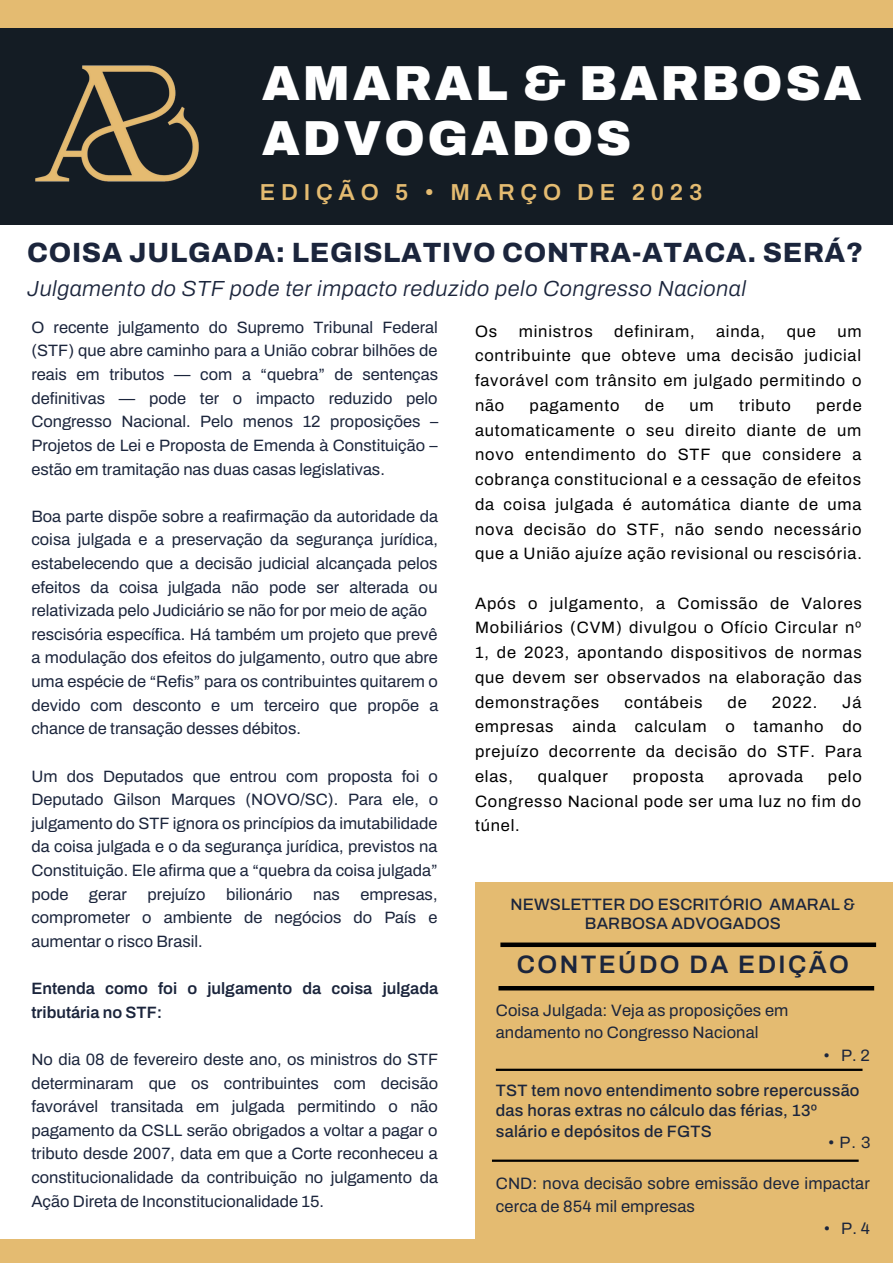
<style>
.page{position:relative;width:893px;height:1264px;background:#fff}
.page>*{position:absolute;margin:0;border:0;box-sizing:border-box;transform-origin:0 0}
.t1{font:900 49.2px/55.1px "Archivo";letter-spacing:.05em;color:#fff}
.t2{font:800 27.9px "Archivo";letter-spacing:.025em;color:#1b253c}
.t3{font:600 25.35px "Archivo";letter-spacing:.095em;color:#1b253c}
.t4{font:600 23.1px "Archivo";letter-spacing:.25em;color:#e4bb71}
.t5{font:italic 300 21.9px "Archivo";letter-spacing:.025em;color:#1b253c}
.t6{font:16.5px/23.5px "Archivo";color:#1b253c}
.t7{font:16.5px/24.8px "Archivo";letter-spacing:.05em;color:#000;text-align:justify}
.t8{font:500 16.5px/20.2px "Archivo";letter-spacing:.015em;color:#1b253c;text-align:center}
.t9{font:600 16.5px/23.5px "Archivo";color:#1b253c}
</style>
<div class="page">
<div style="left:0;top:0;width:892px;height:225px;background:#141c24"></div>
<div style="left:0;top:0;width:892px;height:27px;background:#e4bb71"></div>
<div style="left:0;top:1239px;width:892px;height:23px;background:#e4bb71"></div>
<img style="left:35px;top:65px;width:164px;height:117px">
<div style="left:475px;top:881px;width:417px;height:381px;background:#e4bb71"></div>
<div style="left:500px;top:942px;width:376px;height:5px;background:#000"></div>
<hr style="left:498px;top:986px;width:376px;height:4px;background:#000">
<hr style="left:496px;top:1068px;width:366px;height:2px;background:#000">
<hr style="left:492px;top:1159px;width:366px;height:2px;background:#000">
<h1 class="t1" style="left:262px;top:56px;width:601px">AMARAL &amp; BARBOSA<br>ADVOGADOS</h1>
<h3 class="t4" style="left:260px;top:179px;width:444px">EDIÇÃO 5 • MARÇO DE 2023</h3>
<h2 class="t2" style="left:27px;top:237px;width:837px">COISA JULGADA: LEGISLATIVO CONTRA-ATACA. SERÁ?</h2>
<h3 class="t5" style="left:27px;top:276px;width:720px">Julgamento do STF pode ter impacto reduzido pelo Congresso Nacional</h3>
<p class="t6" style="left:31px;top:315px;width:408px;text-align:justify">O recente julgamento do Supremo Tribunal Federal (STF) que abre caminho para a União cobrar bilhões de reais em tributos — com a “quebra” de sentenças definitivas — pode ter o impacto reduzido pelo Congresso Nacional. Pelo menos 12 proposições – Projetos de Lei e Proposta de Emenda à Constituição – estão em tramitação nas duas casas legislativas.</p>
<p class="t6" style="left:31px;top:504px;width:408px">Boa parte dispõe sobre a reafirmação da autoridade da coisa julgada e a preservação da segurança jurídica, estabelecendo que a decisão judicial alcançada pelos efeitos da coisa julgada não pode ser alterada ou relativizada pelo Judiciário se não for por meio de ação rescisória específica. Há também um projeto que prevê a modulação dos efeitos do julgamento, outro que abre uma espécie de “Refis” para os contribuintes quitarem o devido com desconto e um terceiro que propõe a chance de transação desses débitos.</p>
<p class="t6" style="left:31px;top:764px;width:408px;text-align:justify">Um dos Deputados que entrou com proposta foi o Deputado Gilson Marques (NOVO/SC). Para ele, o julgamento do STF ignora os princípios da imutabilidade da coisa julgada e o da segurança jurídica, previstos na Constituição. Ele afirma que a “quebra da coisa julgada” pode gerar prejuízo bilionário nas empresas, comprometer o ambiente de negócios do País e aumentar o risco Brasil.</p>
<p class="t9" style="left:31px;top:976px;width:408px">Entenda como foi o julgamento da coisa julgada tributária no STF:</p>
<p class="t6" style="left:31px;top:1047px;width:408px;text-align:justify">No dia 08 de fevereiro deste ano, os ministros do STF determinaram que os contribuintes com decisão favorável transitada em julgada permitindo o não pagamento da CSLL serão obrigados a voltar a pagar o tributo desde 2007, data em que a Corte reconheceu a constitucionalidade da contribuição no julgamento da Ação Direta de Inconstitucionalidade 15.</p>
<p class="t7" style="left:475px;top:319px;width:24px">Os</p>
<p class="t7" style="left:518px;top:319px;width:76px">ministros</p>
<p class="t7" style="left:614px;top:319px;width:82px">definiram,</p>
<p class="t7" style="left:716px;top:319px;width:50px">ainda,</p>
<p class="t7" style="left:786px;top:319px;width:31px">que</p>
<p class="t7" style="left:475px;top:319px;width:388px;text-indent:362px">um contribuinte que obteve uma decisão judicial favorável com trânsito em julgado permitindo o não</p>
<p class="t7" style="left:475px;top:393px;width:388px;text-indent:341px">perde automaticamente o seu direito diante de um novo entendimento do STF que considere a cobrança constitucional e a cessação de efeitos da coisa julgada é automática diante de uma nova decisão do STF, não sendo necessário que a União ajuíze ação revisional ou rescisória.</p>
<p class="t7" style="left:475px;top:591px;width:388px">Após o julgamento, a Comissão de Valores Mobiliários (CVM) divulgou o Ofício Circular nº 1, de 2023, apontando dispositivos de normas que devem ser observados na elaboração das demonstrações</p>
<p class="t7" style="left:529px;top:393px;width:91px">pagamento</p>
<p class="t7" style="left:644px;top:393px;width:21px">de</p>
<p class="t7" style="left:689px;top:393px;width:26px">um</p>
<p class="t7" style="left:739px;top:393px;width:53px">tributo</p>
<p class="t7" style="left:475px;top:689px;width:388px;text-indent:367px">Já empresas ainda calculam o tamanho do prejuízo decorrente da decisão do STF. Para elas,</p>
<p class="t7" style="left:624px;top:689px;width:80px">contábeis</p>
<p class="t7" style="left:727px;top:689px;width:21px">de</p>
<p class="t7" style="left:771px;top:689px;width:47px">2022.</p>
<p class="t7" style="left:475px;top:764px;width:388px;text-indent:353px">pelo Congresso Nacional pode ser uma luz no fim do túnel.</p>
<p class="t7" style="left:537px;top:764px;width:72px">qualquer</p>
<p class="t7" style="left:632px;top:764px;width:72px">proposta</p>
<p class="t7" style="left:728px;top:764px;width:76px">aprovada</p>
<p class="t8" style="left:510px;top:894px;width:346px;line-height:19px">NEWSLETTER DO ESCRITÓRIO AMARAL &amp;<br>BARBOSA ADVOGADOS</p>
<h3 class="t3" style="left:517px;top:951px;width:333px">CONTEÚDO DA EDIÇÃO</h3>
<p class="t6" style="left:496px;top:999px;width:294px;line-height:22.5px">Coisa Julgada: Veja as proposições em andamento no Congresso Nacional</p>
<p class="t6" style="left:823px;top:1043px;width:48px">• P.2</p>
<p class="t8" style="left:496px;top:1080px;width:365px;text-align:left">TST tem novo entendimento sobre repercussão das horas extras no cálculo das férias, 13º salário e depósitos de FGTS</p>
<p class="t6" style="left:828px;top:1130px;width:44px">•P.3</p>
<p class="t6" style="left:496px;top:1172px;width:375px;line-height:22.5px">CND: nova decisão sobre emissão deve impactar cerca de 854 mil empresas</p>
<p class="t6" style="left:823px;top:1216px;width:48px">• P.4</p>
</div>
